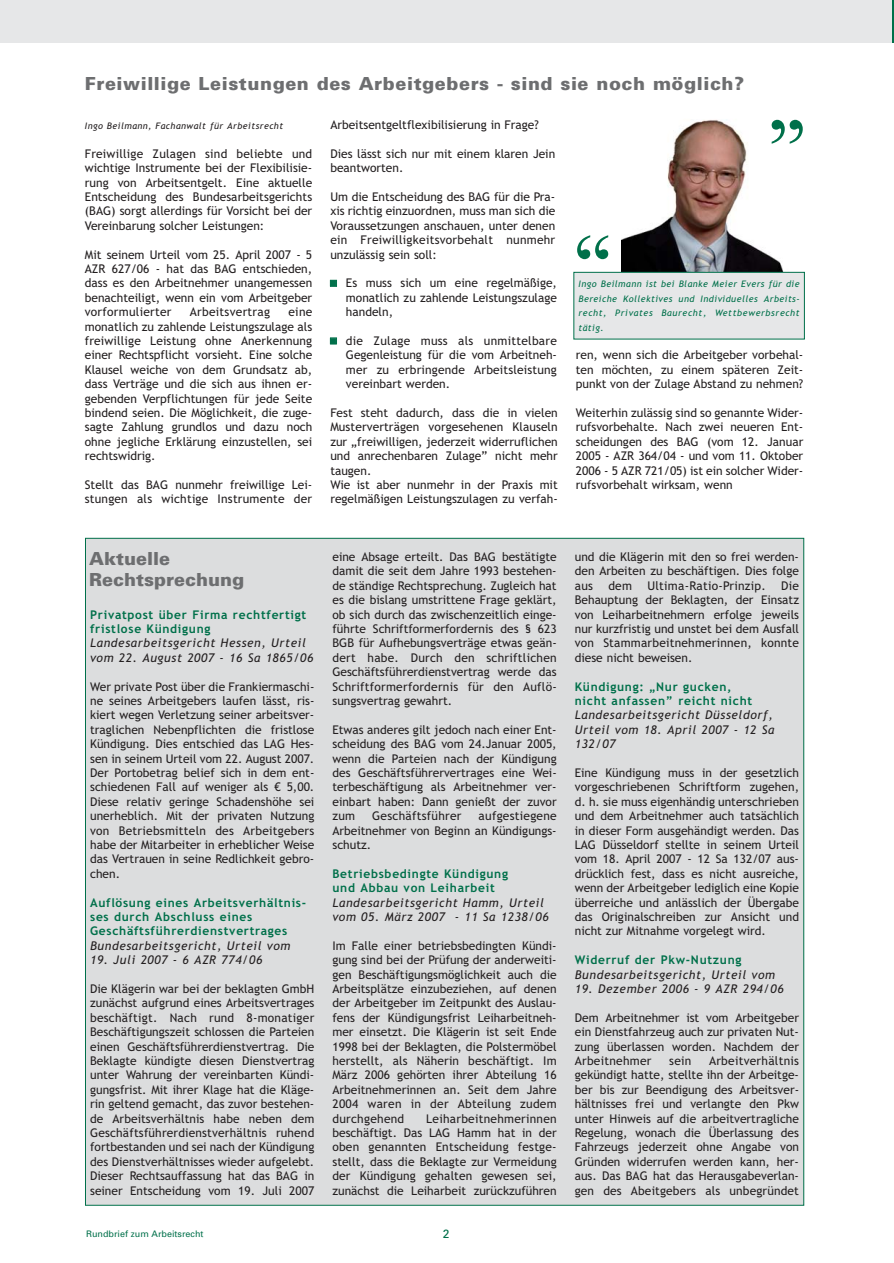
<style>
.page{position:relative;width:894px;height:1263px;background:#fff}
.page>*{position:absolute;margin:0;border:0;box-sizing:border-box;transform-origin:0 0}
.t1{font:90px "Times New Roman";color:#00704a}
.t2{font:900 18px "Univers";letter-spacing:.035em;color:#6d6e70}
.t3{font:900 18px/21.6px "Univers";color:#6d6e70}
.t4{font:12px/14.4px "Trebuchet MS";color:#231f20;text-align:justify}
.t5{font:italic 12px/14.4px "Trebuchet MS";letter-spacing:.05em;color:#231f20}
.t6{font:700 12px/14.4px "Trebuchet MS";letter-spacing:.06em;color:#00704a}
.t7{font:12px "Trebuchet MS";letter-spacing:.02em;color:#231f20}
.t8{font:12px "Univers";color:#00704a}
.t9{font:italic 9px/14.4px "Trebuchet MS";letter-spacing:.075em;color:#00704a;text-align:justify}
.t10{font:italic 9px "Trebuchet MS";letter-spacing:.05em;color:#231f20}
.t11{font:9px "Univers";color:#00704a}
</style>
<div class="page">
<div style="left:0;top:0;width:894px;height:43px;background:#e6e7e8"></div>
<hr style="left:893px;top:0;width:1px;height:43px;background:#00704a">
<div style="left:86px;top:538px;width:718px;height:667px;background:#dcddde"></div>
<img style="left:621px;top:120px;width:174px;height:152px">
<div style="left:574px;top:272px;width:230px;height:67px;background:#e6e7e8"></div>
<div style="left:574px;top:272px;width:231px;height:67px;border:1px solid #00704a"></div>
<h2 class="t2" style="left:85px;top:77px;width:661px">Freiwillige Leistungen des Arbeitgebers - sind sie noch möglich?</h2>
<p class="t10" style="left:85px;top:122px;width:200px">Ingo Beilmann, Fachanwalt für Arbeitsrecht</p>
<p class="t4" style="left:85px;top:147px;width:229px">Freiwillige Zulagen sind beliebte und wichtige Instrumente bei der Flexibilisie&shy;rung von Arbeitsentgelt. Eine aktuelle Entscheidung des Bundesarbeitsgerichts (BAG) sorgt allerdings für Vorsicht bei der Vereinbarung solcher Leistungen:</p>
<p class="t4" style="left:85px;top:248px;width:229px">Mit seinem Urteil vom 25. April 2007 - 5<br>AZR 627/06 - hat das BAG entschieden, dass es den Arbeitnehmer unangemessen benachteiligt, wenn ein vom Arbeitgeber vorformulierter</p>
<p class="t7" style="left:190px;top:307px;width:82px">Arbeitsvertrag</p>
<p class="t4" style="left:85px;top:306px;width:229px;text-indent:204px">eine monatlich zu zahlende Leistungszulage als freiwillige Leistung ohne Anerkennung einer Rechtspflicht vorsieht. Eine solche Klausel weiche von dem Grundsatz ab, dass Verträge und die sich aus ihnen er&shy;gebenden Verpflichtungen für jede Seite bindend seien. Die Möglichkeit, die zuge&shy;sagte Zahlung grundlos und dazu noch ohne jegliche Erklärung einzustellen, sei rechtswidrig.</p>
<p class="t4" style="left:85px;top:479px;width:229px">Stellt das BAG nunmehr freiwillige Lei&shy;stungen als wichtige Instrumente der</p>
<p class="t4" style="left:330px;top:119px;width:210px">Arbeitsentgeltflexibilisierung in Frage?</p>
<p class="t4" style="left:330px;top:147px;width:226px">Dies lässt sich nur mit einem klaren Jein beantworten.</p>
<p class="t4" style="left:330px;top:191px;width:226px">Um die Entscheidung des BAG für die Pra&shy;xis richtig einzuordnen, muss man sich die Voraussetzungen anschauen, unter denen ein Freiwilligkeitsvorbehalt nunmehr unzulässig sein soll:</p>
<p class="t4" style="left:346px;top:277px;width:213px">Es muss sich um eine regelmäßige, monatlich zu zahlende Leistungszulage handeln,</p>
<p class="t4" style="left:346px;top:335px;width:213px">die Zulage muss als unmittelbare Gegenleistung für die vom Arbeitneh&shy;mer zu erbringende Arbeitsleistung vereinbart werden.</p>
<p class="t4" style="left:330px;top:407px;width:229px;text-align:left">Fest steht dadurch, dass die in vielen Musterverträgen vorgesehenen Klauseln zur „freiwilligen, jederzeit widerruflichen und anrechenbaren Zulage” nicht mehr taugen.<br>Wie ist aber nunmehr in der Praxis mit regelmäßigen Leistungszulagen zu verfah-</p>
<h1 class="t1" style="left:613px;top:313px;width:42px;rotate:-180deg">,,</h1>
<h1 class="t1" style="left:767px;top:66px;width:42px">,,</h1>
<p class="t9" style="left:579px;top:278px;width:223px">Ingo Beilmann ist bei Blanke Meier Evers für die Bereiche Kollektives und Individuelles Arbeits&shy;recht, Privates Baurecht, Wettbewerbsrecht tätig.</p>
<p class="t4" style="left:576px;top:349px;width:229px">ren, wenn sich die Arbeitgeber vorbehal&shy;ten möchten, zu einem späteren Zeit&shy;punkt von der Zulage Abstand zu nehmen?</p>
<p class="t4" style="left:576px;top:407px;width:229px">Weiterhin zulässig sind so genannte Wider&shy;rufsvorbehalte. Nach zwei neueren Ent&shy;scheidungen des BAG (vom 12. Januar 2005 - AZR 364/04 - und vom 11. Oktober 2006 - 5 AZR 721/05) ist ein solcher Wider&shy;rufsvorbehalt wirksam, wenn</p>
<h2 class="t3" style="left:89px;top:549px;width:156px">Aktuelle<br>Rechtsprechung</h2>
<p class="t6" style="left:90px;top:608px;width:218px">Privatpost über Firma rechtfertigt fristlose Kündigung</p>
<p class="t5" style="left:90px;top:637px;width:225px">Landesarbeitsgericht Hessen, Urteil vom 22. August 2007 - 16 Sa 1865/06</p>
<p class="t4" style="left:90px;top:680px;width:226px">Wer private Post über die Frankiermaschi&shy;ne seines Arbeitgebers laufen lässt, ris&shy;kiert wegen Verletzung seiner arbeitsver&shy;traglichen Nebenpflichten die fristlose Kündigung. Dies entschied das LAG Hes&shy;sen in seinem Urteil vom 22. August 2007.<br>Der Portobetrag belief sich in dem ent&shy;schiedenen Fall auf weniger als € 5,00.<br>Diese relativ geringe Schadenshöhe sei unerheblich. Mit der privaten Nutzung von Betriebsmitteln des Arbeitgebers habe der Mitarbeiter in erheblicher Weise das Vertrauen in seine Redlichkeit gebro&shy;chen.</p>
<p class="t6" style="left:90px;top:896px;width:218px">Auflösung eines Arbeitsverhältnis&shy;ses durch Abschluss eines<br>Geschäftsführerdienstvertrages</p>
<p class="t5" style="left:90px;top:939px;width:202px">Bundesarbeitsgericht, Urteil vom</p>
<p class="t5" style="left:90px;top:954px;width:174px">19. Juli 2007 - 6 AZR 774/06</p>
<p class="t4" style="left:90px;top:983px;width:226px">Die Klägerin war bei der beklagten GmbH zunächst aufgrund eines Arbeitsvertrages beschäftigt. Nach rund 8-monatiger Beschäftigungszeit schlossen die Parteien einen Geschäftsführerdienstvertrag. Die Beklagte kündigte diesen Dienstvertrag unter Wahrung der vereinbarten Kündi&shy;gungsfrist. Mit ihrer Klage hat die Kläge&shy;rin geltend gemacht, das zuvor bestehen&shy;de Arbeitsverhältnis habe neben dem Geschäftsführerdienstverhältnis ruhend fortbestanden und sei nach der Kündigung des Dienstverhältnisses wieder aufgelebt.<br>Dieser Rechtsauffassung hat das BAG in seiner Entscheidung vom 19. Juli 2007</p>
<p class="t4" style="left:332px;top:551px;width:226px">eine Absage erteilt. Das BAG bestätigte damit die seit dem Jahre 1993 bestehen&shy;de ständige Rechtsprechung. Zugleich hat es die bislang umstrittene Frage geklärt, ob sich durch das zwischenzeitlich einge&shy;führte Schriftformerfordernis des § 623<br>BGB für Aufhebungsverträge etwas geän&shy;dert habe. Durch den schriftlichen Geschäftsführerdienstvertrag werde das Schriftformerfordernis für den Auflö&shy;sungsvertrag gewahrt.</p>
<p class="t4" style="left:332px;top:723px;width:226px">Etwas anderes gilt jedoch nach einer Ent&shy;scheidung des BAG vom 24.Januar 2005, wenn die Parteien nach der Kündigung des Geschäftsführervertrages eine Wei&shy;terbeschäftigung als Arbeitnehmer ver&shy;einbart haben: Dann genießt der zuvor zum</p>
<p class="t7" style="left:372px;top:811px;width:91px">Geschäftsführer</p>
<p class="t4" style="left:332px;top:810px;width:226px;text-indent:146px">aufgestiegene Arbeitnehmer von Beginn an Kündigungs&shy;schutz.</p>
<p class="t6" style="left:332px;top:867px;width:177px">Betriebsbedingte Kündigung und Abbau von Leiharbeit</p>
<p class="t5" style="left:332px;top:896px;width:218px">Landesarbeitsgericht Hamm, Urteil vom 05. März 2007 - 11 Sa 1238/06</p>
<p class="t4" style="left:332px;top:939px;width:226px">Im Falle einer betriebsbedingten Kündi&shy;gung sind bei der Prüfung der anderweiti&shy;gen Beschäftigungsmöglichkeit auch die Arbeitsplätze einzubeziehen, auf denen der Arbeitgeber im Zeitpunkt des Auslau&shy;fens der Kündigungsfrist Leiharbeitneh&shy;mer einsetzt. Die Klägerin ist seit Ende 1998 bei der Beklagten, die Polstermöbel herstellt, als Näherin beschäftigt. Im März 2006 gehörten ihrer Abteilung 16<br>Arbeitnehmerinnen an. Seit dem Jahre 2004 waren in der Abteilung zudem durchgehend</p>
<p class="t4" style="left:332px;top:1112px;width:226px;text-indent:94px">Leiharbeitnehmerinnen beschäftigt. Das LAG Hamm hat in der oben genannten Entscheidung festge&shy;stellt, dass die Beklagte zur Vermeidung der Kündigung gehalten gewesen sei, zunächst die Leiharbeit zurückzuführen</p>
<p class="t11" style="left:86px;top:1230px;width:119px">Rundbrief zum Arbeitsrecht</p>
<p class="t8" style="left:443px;top:1229px;width:8px">2</p>
<p class="t4" style="left:575px;top:551px;width:226px">und die Klägerin mit den so frei werden&shy;den Arbeiten zu beschäftigen. Dies folge aus</p>
<p class="t4" style="left:608px;top:579px;width:25px">dem</p>
<p class="t7" style="left:647px;top:581px;width:120px">Ultima-Ratio-Prinzip.</p>
<p class="t4" style="left:575px;top:579px;width:226px;text-indent:206px">Die Behauptung der Beklagten, der Einsatz von Leiharbeitnehmern erfolge jeweils nur kurzfristig und unstet bei dem Ausfall von Stammarbeitnehmerinnen, konnte diese nicht beweisen.</p>
<p class="t6" style="left:575px;top:680px;width:179px">Kündigung: „Nur gucken, nicht anfassen” reicht nicht</p>
<p class="t5" style="left:575px;top:709px;width:201px">Landesarbeitsgericht Düsseldorf,<br>Urteil vom 18. April 2007 - 12 Sa<br>132/07</p>
<p class="t4" style="left:575px;top:767px;width:226px">Eine Kündigung muss in der gesetzlich vorgeschriebenen Schriftform zugehen, d. h. sie muss eigenhändig unterschrieben und dem Arbeitnehmer auch tatsächlich in dieser Form ausgehändigt werden. Das LAG Düsseldorf stellte in seinem Urteil vom 18. April 2007 - 12 Sa 132/07 aus&shy;drücklich fest, dass es nicht ausreiche, wenn der Arbeitgeber lediglich eine Kopie überreiche und anlässlich der Übergabe das Originalschreiben zur Ansicht und nicht zur Mitnahme vorgelegt wird.</p>
<p class="t6" style="left:575px;top:954px;width:168px">Widerruf der Pkw-Nutzung</p>
<p class="t5" style="left:575px;top:968px;width:202px">Bundesarbeitsgericht, Urteil vom</p>
<p class="t5" style="left:575px;top:983px;width:210px">19. Dezember 2006 - 9 AZR 294/06</p>
<p class="t4" style="left:575px;top:1011px;width:226px">Dem Arbeitnehmer ist vom Arbeitgeber ein Dienstfahrzeug auch zur privaten Nut&shy;zung überlassen worden. Nachdem der Arbeitnehmer</p>
<p class="t4" style="left:575px;top:1055px;width:226px;text-indent:134px">Arbeitverhältnis gekündigt hatte, stellte ihn der Arbeitge&shy;ber bis zur Beendigung des Arbeitsver&shy;hältnisses frei und verlangte den Pkw unter Hinweis auf die arbeitvertragliche Regelung, wonach die Überlassung des Fahrzeugs jederzeit ohne Angabe von Gründen widerrufen werden kann, her&shy;aus. Das BAG hat das Herausgabeverlan&shy;gen des Abeitgebers als unbegründet</p>
<p class="t4" style="left:669px;top:1055px;width:24px">sein</p>
</div>
